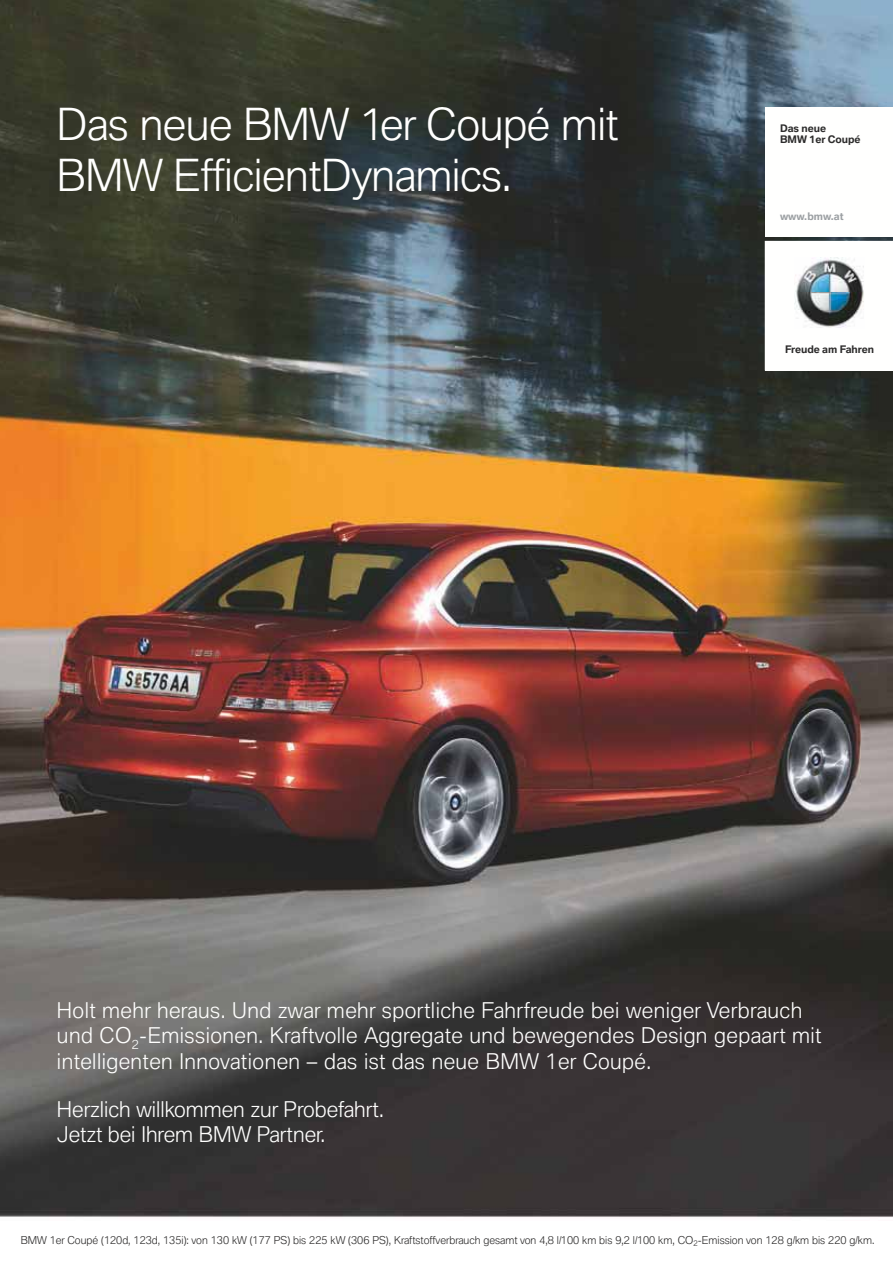
<style>
.page{position:relative;width:893px;height:1263px;background:#fff}
.page>*{position:absolute;margin:0;border:0;box-sizing:border-box;transform-origin:0 0}
.t1{font:300 42.75px/51.3px "BMW Type";letter-spacing:-.01em;color:#fffffe}
.t2{font:300 21px/25.2px "BMW Type";letter-spacing:.02em;color:#fffffe}
.t3{font:300 21px/25.2px "BMW Type";color:#fffffe}
.t4{font:300 10.5px "BMW Type";color:#2d2c2c}
.t5{font:300 10.05px/11.1px "BMW Type";color:#2d2c2c}
.t6{font:300 10.05px "BMW Type";color:#9ca0a3}
</style>
<div class="page">
<img style="left:0;top:0;width:893px;height:1217px">
<div style="left:765px;top:107px;width:128px;height:130px;background:#fffffe"></div>
<div style="left:765px;top:241px;width:128px;height:129px;background:#fffffe"></div>
<img style="left:794px;top:258px;width:70px;height:70px">
<h1 class="t1" style="left:57px;top:102px;width:563px">Das neue BMW 1er Coupé mit<br>BMW EfficientDynamics.</h1>
<p class="t5" style="left:780px;top:123px;width:82px">Das neue<br>BMW 1er Coupé</p>
<p class="t6" style="left:780px;top:211px;width:65px">www.bmw.at</p>
<p class="t5" style="left:785px;top:344px;width:91px">Freude am Fahren</p>
<p class="t2" style="left:57px;top:1000px;width:766px">Holt mehr heraus. Und zwar mehr sportliche Fahrfreude bei weniger Verbrauch und CO<sub>2</sub>-Emissionen. Kraftvolle Aggregate und bewegendes Design gepaart mit intelligen ten Innovationen – das ist das neue BMW 1er Coupé.</p>
<p class="t3" style="left:57px;top:1099px;width:328px">Herzlich willkommen zur Probefahrt.<br>Jetzt bei Ihrem BMW Partner.</p>
<p class="t4" style="left:21px;top:1236px;width:855px">BMW 1er Coupé (120d, 123d, 135i): von 130 kW (177 PS) bis 225 kW (306 PS), Kraftstoffverbrauch gesamt von 4,8 l/100 km bis 9,2 l/100 km, CO<sub>2</sub>-Emission von 128 g/km bis 220 g/km.</p>
</div>
